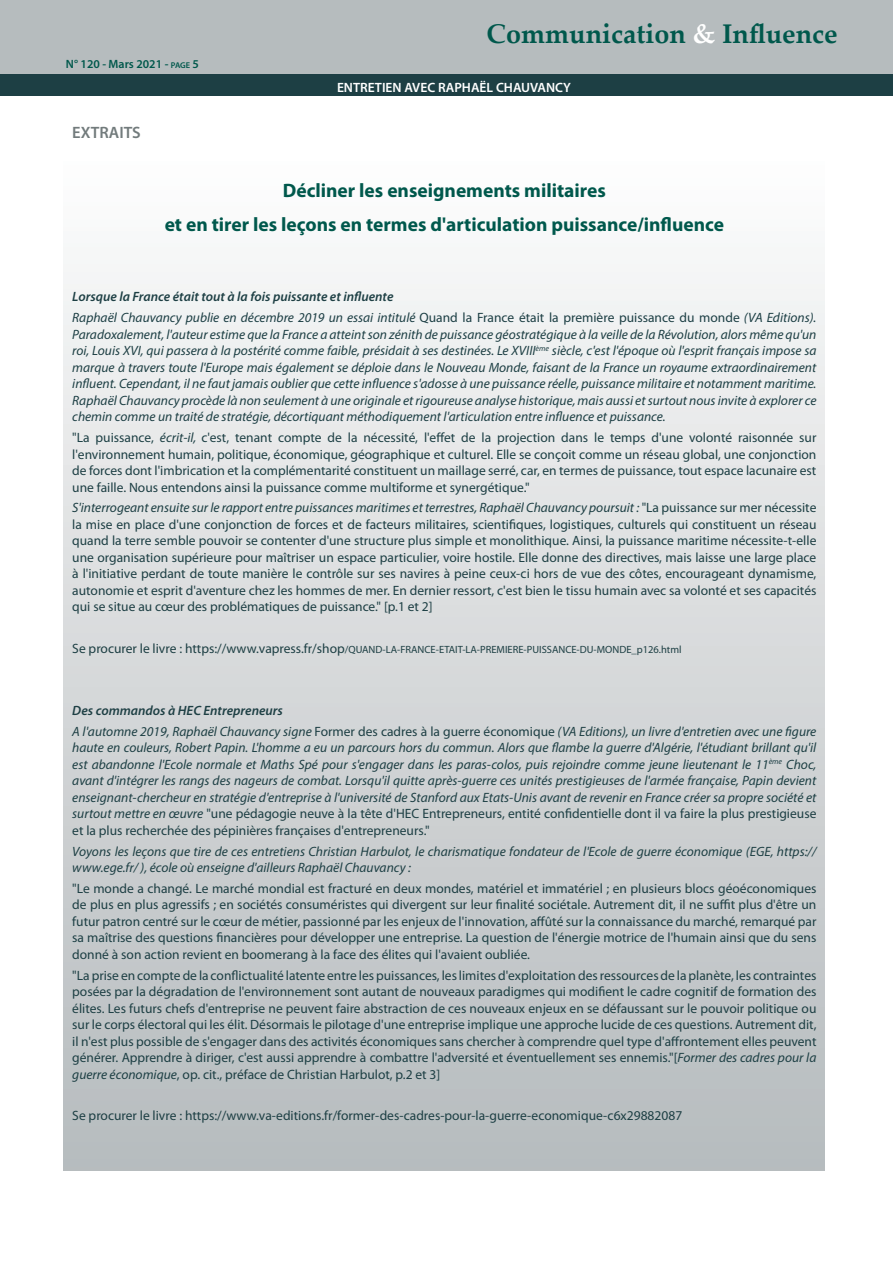
<style>
.page{position:relative;width:893px;height:1263px;background:#fff}
.page>*{position:absolute;margin:0;border:0;box-sizing:border-box;transform-origin:0 0}
.t1{font:700 27px "Palatino Linotype";color:#00584c}
.Titre_article_P1-4{font:700 19.5px "Myriad Pro";color:#00584c}
.Titre_colonnes{font:600 16.5px "Myriad Pro";color:#727b7c}
.Style_de_paragraphe{font:13.5px/16.5px "Myriad Pro";color:#1d3f44;text-align:justify}
.Style_de_paragraphe-2{font:italic 13.5px/16.5px "Myriad Pro";color:#1d3f44;text-align:justify}
.Style_de_paragraphe-3{font:italic 600 13.5px "Myriad Pro";color:#1d3f44}
.t2{font:600 13.5px "Myriad Pro";color:#fff}
.t3{font:600 12px "Myriad Pro";color:#00584c}
.Style_de_paragraphe-4{font:10.5px "Myriad Pro";color:#1d3f44}
.s1{font-size:8.4px}
.s2{color:#fff}
.s3{font-style:normal}
.s4{font-style:italic}
.s5{font-size:13.5px}
</style>
<div class="page">
<div style="left:0;top:0;width:893px;height:74px;background:#b6bcbe"></div>
<div style="left:0;top:74px;width:893px;height:22px;background:#1d3f44"></div>
<div style="left:64px;top:123px;width:761px;height:1047px;background:linear-gradient(to bottom,#fff,#b4b9bc)"></div>
<p class="t3" style="left:66px;top:56px;width:135px">N° 120 - Mars 2021 - <span class="s1">page</span> 5</p>
<p class="Titre_colonnes" style="left:72px;top:122px;width:70px">EXTRAITS</p>
<p class="t1" style="left:487px;top:14px;width:353px">Communication <span class="s2">&amp;</span> Influence</p>
<p class="t2" style="left:337px;top:79px;width:236px">ENTRETIEN AVEC RAPHAËL CHAUVANCY</p>
<p class="Titre_article_P1-4" style="left:283px;top:178px;width:325px">Décliner les enseignements militaires</p>
<p class="Titre_article_P1-4" style="left:165px;top:211px;width:561px">et en tirer les leçons en termes d'articulation puissance/influence</p>
<p class="Style_de_paragraphe-3" style="left:72px;top:288px;width:323px">Lorsque la France était tout à la fois puissante et influente</p>
<p class="Style_de_paragraphe-2" style="left:72px;top:309px;width:746px">Raphaël Chauvancy publie en décembre 2019 un essai intitulé <span class="s3">Quand la France était la première puissance du monde</span> (VA Editions).<br>Paradoxalement, l'auteur estime que la France a atteint son zénith de puissance géostratégique à la veille de la Révolution, alors même qu'un roi, Louis XVI, qui passera à la postérité comme faible, présidait à ses destinées. Le XVIII<sup>ème</sup> siècle, c'est l'époque où l'esprit français impose sa marque à travers toute l'Europe mais également se déploie dans le Nouveau Monde, faisant de la France un royaume extraordinairement influent. Cependant, il ne faut jamais oublier que cette influence s'adosse à une puissance réelle, puissance militaire et notamment maritime.<br>Raphaël Chauvancy procède là non seulement à une originale et rigoureuse analyse historique, mais aussi et surtout nous invite à explorer ce chemin comme un traité de stratégie, décortiquant méthodiquement l'articulation entre influence et puissance.</p>
<p class="Style_de_paragraphe" style="left:72px;top:429px;width:746px">"La puissance, <span class="s4">écrit-il,</span> c'est, tenant compte de la nécessité, l'effet de la projection dans le temps d'une volonté raisonnée sur l'environnement humain, politique, économique, géographique et culturel. Elle se conçoit comme un réseau global, une conjonction de forces dont l'imbrication et la complémentarité constituent un maillage serré, car, en termes de puissance, tout espace lacunaire est une faille. Nous entendons ainsi la puissance comme multiforme et synergétique."</p>
<p class="Style_de_paragraphe" style="left:72px;top:499px;width:746px"><span class="s4">S'interrogeant ensuite sur le rapport entre puissances maritimes et terrestres, Raphaël Chauvancy poursuit :</span> "La puissance sur mer nécessite la mise en place d'une conjonction de forces et de facteurs militaires, scientifiques, logistiques, culturels qui constituent un réseau quand la terre semble pouvoir se contenter d'une structure plus simple et monolithique. Ainsi, la puissance maritime nécessite-t-elle une organisation supérieure pour maîtriser un espace particulier, voire hostile. Elle donne des directives, mais laisse une large place à l'initiative perdant de toute manière le contrôle sur ses navires à peine ceux-ci hors de vue des côtes, encourageant dynamisme, autonomie et esprit d'aventure chez les hommes de mer. En dernier ressort, c'est bien le tissu humain avec sa volonté et ses capacités qui se situe au cœur des problématiques de puissance." [p.1 et 2]</p>
<p class="Style_de_paragraphe-4" style="left:72px;top:643px;width:611px"><span class="s5">Se procurer le livre : https://www.vapress.fr/shop</span>/QUAND-LA-FRANCE-ETAIT-LA-PREMIERE-PUISSANCE-DU-MONDE_p126.html</p>
<p class="Style_de_paragraphe-3" style="left:72px;top:702px;width:212px">Des commandos à HEC Entrepreneurs</p>
<p class="Style_de_paragraphe-2" style="left:72px;top:723px;width:746px">A l'automne 2019, Raphaël Chauvancy signe <span class="s3">Former des cadres à la guerre économique</span> (VA Editions), un livre d'entretien avec une figure haute en couleurs, Robert Papin. L'homme a eu un parcours hors du commun. Alors que flambe la guerre d'Algérie, l'étudiant brillant qu'il est abandonne l'Ecole normale et Maths Spé pour s'engager dans les paras-colos, puis rejoindre comme jeune lieutenant le 11<sup>ème</sup> Choc, avant d'intégrer les rangs des nageurs de combat. Lorsqu'il quitte après-guerre ces unités prestigieuses de l'armée française, Papin devient enseignant-chercheur en stratégie d'entreprise à l'université de Stanford aux Etats-Unis avant de revenir en France créer sa propre société et surtout mettre en œuvre <span class="s3">"une pédagogie neuve à la tête d'HEC Entrepreneurs, entité confidentielle dont il va faire la plus prestigieuse et la plus recherchée des pépinières françaises d'entrepreneurs."</span></p>
<p class="Style_de_paragraphe-2" style="left:72px;top:842px;width:746px">Voyons les leçons que tire de ces entretiens Christian Harbulot, le charismatique fondateur de l'Ecole de guerre économique (EGE, https:// www.ege.fr/ ), école où enseigne d'ailleurs Raphaël Chauvancy :</p>
<p class="Style_de_paragraphe" style="left:72px;top:880px;width:746px">"Le monde a changé. Le marché mondial est fracturé en deux mondes, matériel et immatériel ; en plusieurs blocs géoéconomiques de plus en plus agressifs ; en sociétés consuméristes qui divergent sur leur finalité sociétale. Autrement dit, il ne suffit plus d'être un futur patron centré sur le cœur de métier, passionné par les enjeux de l'innovation, affûté sur la connaissance du marché, remarqué par sa maîtrise des questions financières pour développer une entreprise. La question de l'énergie motrice de l'humain ainsi que du sens donné à son action revient en boomerang à la face des élites qui l'avaient oubliée.</p>
<p class="Style_de_paragraphe" style="left:72px;top:966px;width:746px">"La prise en compte de la conflictualité latente entre les puissances, les limites d'exploitation des ressources de la planète, les contraintes posées par la dégradation de l'environnement sont autant de nouveaux paradigmes qui modifient le cadre cognitif de formation des élites. Les futurs chefs d'entreprise ne peuvent faire abstraction de ces nouveaux enjeux en se défaussant sur le pouvoir politique ou sur le corps électoral qui les élit. Désormais le pilotage d'une entreprise implique une approche lucide de ces questions. Autrement dit, il n'est plus possible de s'engager dans des activités économiques sans chercher à comprendre quel type d'affrontement elles peuvent générer. Apprendre à diriger, c'est aussi apprendre à combattre l'adversité et éventuellement ses ennemis."[<span class="s4">Former des cadres pour la guerre économique</span>, op. cit., préface de Christian Harbulot, p.2 et 3]</p>
<p class="Style_de_paragraphe" style="left:72px;top:1107px;width:611px">Se procurer le livre : https://www.va-editions.fr/former-des-cadres-pour-la-guerre-economique-c6x29882087</p>
</div>
